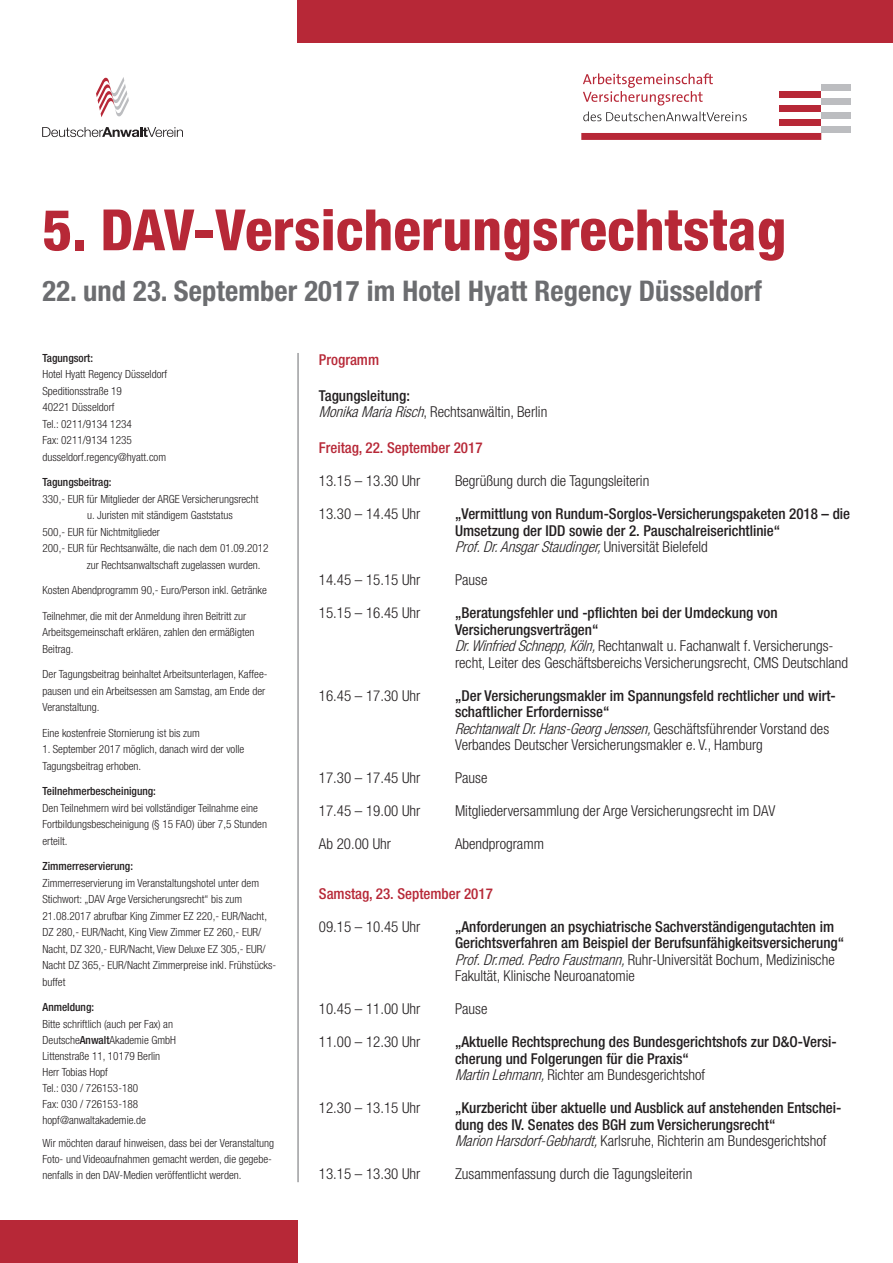
<style>
.page{position:relative;width:893px;height:1263px;background:#fff}
.page>*{position:absolute;margin:0;border:0;box-sizing:border-box;transform-origin:0 0}
.t1{font:800 condensed 57px "Helvetica Neue";letter-spacing:.005em;color:#b72837}
.t2{font:700 condensed 28.5px "Helvetica Neue";letter-spacing:.005em;color:#6c6d70}
.t3{font:500 condensed 15px/16.5px "Helvetica Neue";color:#231f20}
.t4{font:300 condensed 15px/16.5px "Helvetica Neue";color:#231f20}
.t5{font:500 condensed 15px "Helvetica Neue";color:#b72837}
.t6{font:300 condensed 11.25px/16.5px "Helvetica Neue";color:#231f20}
.t7{font:500 condensed 11.25px "Helvetica Neue";color:#231f20}
.s1{font-weight:500}
.s2{font-style:italic}
.s3{font-weight:300;font-style:italic}
.s4{font-weight:300}
</style>
<div class="page">
<div style="left:821px;top:84px;width:29px;height:7px;background:#bcbdc0"></div>
<div style="left:780px;top:91px;width:41px;height:7px;background:#b72837"></div>
<div style="left:821px;top:98px;width:29px;height:7px;background:#bcbdc0"></div>
<div style="left:780px;top:105px;width:41px;height:7px;background:#b72837"></div>
<div style="left:821px;top:112px;width:29px;height:7px;background:#bcbdc0"></div>
<div style="left:780px;top:119px;width:41px;height:7px;background:#b72837"></div>
<div style="left:821px;top:126px;width:29px;height:7px;background:#bcbdc0"></div>
<svg style="left:581px;top:133px;width:240px;height:7px"></svg>
<svg style="left:583px;top:73px;width:164px;height:48px"></svg>
<div style="left:298px;top:0;width:595px;height:43px;background:#b72837"></div>
<div style="left:0;top:1220px;width:298px;height:43px;background:#b72837"></div>
<hr style="left:298px;top:353px;width:1px;height:829px;background:#6c6d70">
<svg style="left:42px;top:127px;width:141px;height:10px"></svg>
<svg style="left:96px;top:77px;width:33px;height:40px"></svg>
<h1 class="t1" style="left:43px;top:195px;width:745px">5. DAV-Versicherungsrechtstag</h1>
<h2 class="t2" style="left:43px;top:274px;width:721px">22. und 23. September 2017 im Hotel Hyatt Regency Düsseldorf</h2>
<p class="t7" style="left:43px;top:351px;width:52px">Tagungsort:</p>
<p class="t6" style="left:43px;top:366px;width:126px">Hotel Hyatt Regency Düsseldorf<br>Speditionsstraße 19<br>40221 Düsseldorf<br>Tel.: 0211/9134 1234<br>Fax: 0211/9134 1235 dusseldorf.regency@hyatt.com</p>
<p class="t7" style="left:43px;top:476px;width:71px">Tagungsbeitrag:</p>
<p class="t6" style="left:43px;top:490px;width:218px">330,- EUR für Mitglieder der ARGE Versicherungsrecht</p>
<p class="t6" style="left:87px;top:507px;width:147px">u. Juristen mit ständigem Gaststatus</p>
<p class="t6" style="left:43px;top:523px;width:119px">500,- EUR für Nichtmitglieder</p>
<p class="t6" style="left:43px;top:540px;width:228px">200,- EUR für Rechtsanwälte, die nach dem 01.09.2012</p>
<p class="t6" style="left:87px;top:556px;width:175px">zur Rechtsanwaltschaft zugelassen wurden.</p>
<p class="t6" style="left:43px;top:582px;width:226px">Kosten Abendprogramm 90,- Euro/Person inkl. Getränke</p>
<p class="t6" style="left:43px;top:607px;width:213px">Teilnehmer, die mit der Anmeldung ihren Beitritt zur<br>Arbeitsgemeinschaft erklären, zahlen den ermäßigten<br>Beitrag.</p>
<p class="t6" style="left:43px;top:666px;width:227px">Der Tagungsbeitrag beinhaltet Arbeitsunterlagen, Kaffee&shy;pausen und ein Arbeitsessen am Samstag, am Ende der<br>Veranstaltung.</p>
<p class="t6" style="left:43px;top:724px;width:159px">Eine kostenfreie Stornierung ist bis zum</p>
<p class="t6" style="left:43px;top:741px;width:203px">1. September 2017 möglich, danach wird der volle<br>Tagungsbeitrag erhoben.</p>
<p class="t7" style="left:43px;top:785px;width:115px">Teilnehmerbescheinigung:</p>
<p class="t6" style="left:43px;top:800px;width:226px">Den Teilnehmern wird bei vollständiger Teilnahme eine<br>Fortbildungsbescheinigung (§ 15 FAO) über 7,5 Stunden erteilt.</p>
<p class="t7" style="left:43px;top:860px;width:92px">Zimmerreservierung:</p>
<p class="t6" style="left:43px;top:875px;width:235px">Zimmerreservierung im Veranstaltungshotel unter dem Stichwort: „DAV Arge Versicherungsrecht“ bis zum 21.08.2017 abrufbar King Zimmer EZ 220,- EUR/Nacht, DZ 280,- EUR/Nacht, King View Zimmer EZ 260,- EUR/ Nacht, DZ 320,- EUR/Nacht, View Deluxe EZ 305,- EUR/ Nacht DZ 365,- EUR/Nacht Zimmerpreise inkl. Frühstücks&shy;buffet</p>
<p class="t7" style="left:43px;top:1001px;width:53px">Anmeldung:</p>
<p class="t6" style="left:43px;top:1016px;width:135px;line-height:15.9px">Bitte schriftlich (auch per Fax) an<br>Deutsche<span class="s1">Anwalt</span>Akademie GmbH<br>Littenstraße 11, 10179 Berlin<br>Herr Tobias Hopf<br>Tel.: 030 / 726153-180<br>Fax: 030 / 726153-188 hopf@anwaltakademie.de</p>
<p class="t6" style="left:43px;top:1135px;width:233px;line-height:15.9px">Wir möchten darauf hinweisen, dass bei der Veranstaltung<br>Foto- und Videoaufnahmen gemacht werden, die gegebe&shy;nenfalls in den DAV-Medien veröffentlicht werden.</p>
<h3 class="t5" style="left:319px;top:350px;width:62px">Programm</h3>
<h3 class="t4" style="left:319px;top:387px;width:230px"><span class="s1">Tagungsleitung:<br></span><span class="s2">MonikaMariaRisch</span>, Rechtsanwältin, Berlin</h3>
<h3 class="t5" style="left:319px;top:439px;width:165px">Freitag, 22. September 2017</h3>
<h3 class="t4" style="left:319px;top:473px;width:103px">13.15 – 13.30 Uhr</h3>
<h3 class="t4" style="left:455px;top:473px;width:196px">Begrüßung durch die Tagungsleiterin</h3>
<h3 class="t4" style="left:319px;top:506px;width:103px">13.30 – 14.45 Uhr</h3>
<h3 class="t3" style="left:455px;top:505px;width:397px">„Vermittlung von Rundum-Sorglos-Versicherungspaketen 2018 – die<br>Umsetzung der IDD sowie der 2. Pauschalreiserichtlinie“<br><span class="s3">Prof.Dr.AnsgarStaudinger,</span><span class="s4">U n i v e r s i t ä t B i e l e f e l d</span></h3>
<h3 class="t4" style="left:319px;top:572px;width:103px">14.45 – 15.15 Uhr</h3>
<h3 class="t4" style="left:455px;top:572px;width:34px">Pause</h3>
<h3 class="t4" style="left:319px;top:605px;width:103px">15.15 – 16.45 Uhr</h3>
<h3 class="t4" style="left:455px;top:605px;width:395px"><span class="s1">„Beratungsfehler und -pflichten bei der Umdeckung von Versicherungsverträgen“<br></span><span class="s2">Dr.WinfriedSchnepp,Köln,</span>Rechtanwalt u. Fachanwalt f. Versicherungs&shy;recht, Leiter des Geschäftsbereichs Versicherungsrecht, CMS Deutschland</h3>
<h3 class="t4" style="left:319px;top:687px;width:103px">16.45 – 17.30 Uhr</h3>
<h3 class="t3" style="left:455px;top:687px;width:382px">„Der Versicherungsmakler im Spannungsfeld rechtlicher und wirt&shy;schaftlicher Erfordernisse“<br><span class="s3">RechtanwaltDr.Hans-GeorgJenssen,</span><span class="s4">G e s c h äft s f ü h r e n d e r Vo rs ta n d d e s Verbandes Deutscher Versicherungsmakler e. V., Hamburg</span></h3>
<h3 class="t4" style="left:319px;top:770px;width:103px">17.30 – 17.45 Uhr</h3>
<h3 class="t4" style="left:455px;top:770px;width:34px">Pause</h3>
<h3 class="t4" style="left:319px;top:803px;width:103px">17.45 – 19.00 Uhr</h3>
<h3 class="t4" style="left:455px;top:803px;width:322px">Mitgliederversammlung der Arge Versicherungsrecht im DAV</h3>
<h3 class="t4" style="left:319px;top:836px;width:74px">Ab 20.00 Uhr</h3>
<h3 class="t4" style="left:455px;top:836px;width:90px">Abendprogramm</h3>
<h3 class="t5" style="left:319px;top:884px;width:175px">Samstag, 23. September 2017</h3>
<h3 class="t4" style="left:319px;top:918px;width:103px">09.15 – 10.45 Uhr</h3>
<p class="t3" style="left:455px;top:918px;width:391px">„Anforderungen an psychiatrische Sachverständigengutachten im Gerichtsverfahren am Beispiel der Berufsunfähigkeitsversicherung“ <span class="s3">Prof.Dr.med.PedroFaustmann,</span><span class="s4">Ruhr-Universität Bochum, Medizinische Fakultät, Klinische Neuroanatomie</span></p>
<h3 class="t4" style="left:319px;top:1001px;width:103px">10.45 – 11.00 Uhr</h3>
<h3 class="t4" style="left:455px;top:1001px;width:34px">Pause</h3>
<h3 class="t4" style="left:319px;top:1034px;width:103px">11.00 – 12.30 Uhr</h3>
<h3 class="t3" style="left:455px;top:1033px;width:383px">„Aktuelle Rechtsprechung des Bundesgerichtshofs zur D&amp;O-Versi&shy;cherung und Folgerungen für die Praxis“<br><span class="s3">MartinLehmann,</span><span class="s4">Richter am Bundesgerichtshof</span></h3>
<h3 class="t4" style="left:319px;top:1100px;width:103px">12.30 – 13.15 Uhr</h3>
<h3 class="t3" style="left:455px;top:1099px;width:388px">„Kurzbericht über aktuelle und Ausblick auf anstehenden Entschei&shy;dung des IV. Senates des BGH zum Versicherungsrecht“<br><span class="s3">MarionHarsdorf-Gebhardt,</span><span class="s4">Karlsruhe, Richterin am Bundesgerichtshof</span></h3>
<h3 class="t4" style="left:319px;top:1166px;width:103px">13.15 – 13.30 Uhr</h3>
<h3 class="t4" style="left:455px;top:1166px;width:239px">Zusammenfassung durch die Tagungsleiterin</h3>
</div>
